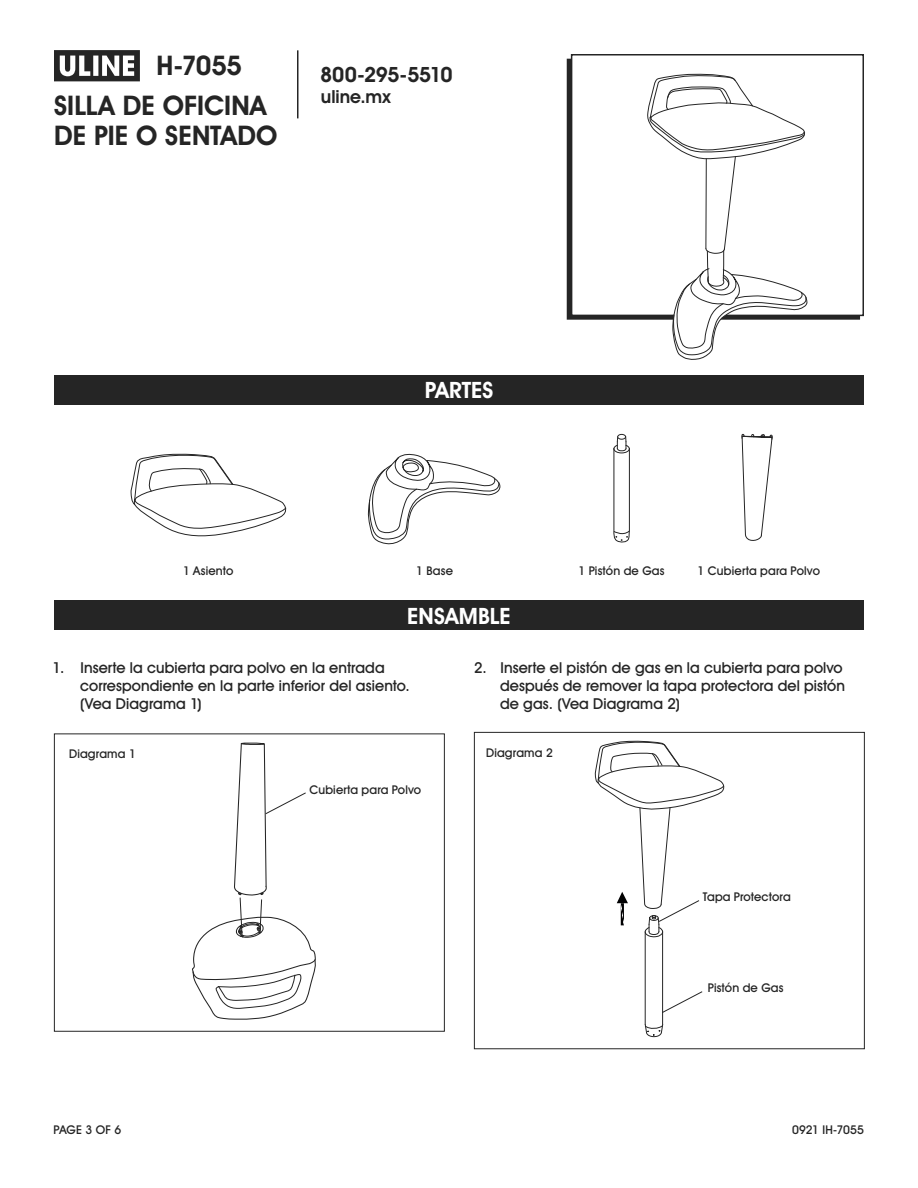
<style>
.page{position:relative;width:918px;height:1188px;background:#fff}
.page>*{position:absolute;margin:0;border:0;box-sizing:border-box;transform-origin:0 0}
.t1{font:700 27px/30px "Uline Two Knine";letter-spacing:.005em;color:#252525}
.Heading_Bar{font:700 22.5px "Uline Two Knine";letter-spacing:.005em;color:#fff}
.t2{font:700 21px "Uline Two Knine";letter-spacing:-.02em;color:#252525}
.t3{font:700 18px "Uline Two Knine";color:#252525}
.t4{font:15px/18px "Uline Two Knine";letter-spacing:.005em;color:#252525}
.PARTS{font:12px "Uline Two Knine";letter-spacing:.015em;color:#252525}
</style>
<div class="page">
<hr style="left:297px;top:50px;width:1px;height:68px;background:#252525">
<svg style="left:54px;top:50px;width:86px;height:31px"></svg>
<svg style="left:131px;top:453px;width:156px;height:84px"></svg>
<svg style="left:741px;top:433px;width:32px;height:108px"></svg>
<div style="left:618px;top:434px;width:8px;height:5px;background:#7f7f7f;border-radius:50%"></div>
<div style="left:617px;top:434px;width:9px;height:6px;border:1px solid #252525;border-radius:50%"></div>
<svg style="left:613px;top:436px;width:17px;height:107px"></svg>
<svg style="left:367px;top:453px;width:134px;height:92px"></svg>
<div style="left:571px;top:54px;width:293px;height:262px;border:2px solid #252525"></div>
<svg style="left:647px;top:74px;width:161px;height:286px"></svg>
<div style="left:54px;top:375px;width:810px;height:30px;background:#252525"></div>
<div style="left:54px;top:600px;width:810px;height:30px;background:#252525"></div>
<hr style="left:662px;top:932px;width:1px;height:92px;background:#252525">
<hr style="left:645px;top:932px;width:1px;height:92px;background:#252525">
<svg style="left:644px;top:1023px;width:20px;height:15px"></svg>
<div style="left:474px;top:732px;width:391px;height:317px;border:1px solid #252525"></div>
<div style="left:54px;top:734px;width:391px;height:298px;border:1px solid #252525"></div>
<svg style="left:192px;top:742px;width:124px;height:278px"></svg>
<svg style="left:662px;top:991px;width:41px;height:23px"></svg>
<svg style="left:594px;top:740px;width:131px;height:203px"></svg>
<h1 class="t1" style="left:157px;top:50px;width:87px">H-7055</h1>
<h1 class="t1" style="left:54px;top:90px;width:225px">SILLA DE OFICINA<br>DE PIE O SENTADO</h1>
<h3 class="t2" style="left:320px;top:62px;width:134px">800-295-5510</h3>
<p class="t3" style="left:321px;top:86px;width:71px">uline.mx</p>
<h1 class="Heading_Bar" style="left:425px;top:377px;width:70px">PARTES</h1>
<p class="PARTS" style="left:183px;top:563px;width:52px">1 Asiento</p>
<p class="PARTS" style="left:416px;top:563px;width:38px">1 Base</p>
<p class="PARTS" style="left:578px;top:563px;width:88px">1 Pistón de Gas</p>
<p class="PARTS" style="left:698px;top:563px;width:124px">1 Cubierta para Polvo</p>
<h1 class="Heading_Bar" style="left:407px;top:602px;width:105px">ENSAMBLE</h1>
<p class="t4" style="left:80px;top:659px;width:331px;text-indent:-27px">1. Inserte la cubierta para polvo en la entrada correspondiente en la parte inferior del asiento. (Vea Diagrama 1)</p>
<p class="t4" style="left:500px;top:659px;width:347px;text-indent:-26px">2. Inserte el pistón de gas en la cubierta para polvo después de remover la tapa protectora del pistón de gas. (Vea Diagrama 2)</p>
<p class="PARTS" style="left:69px;top:747px;width:68px">Diagrama 1</p>
<p class="PARTS" style="left:486px;top:745px;width:68px">Diagrama 2</p>
<p class="PARTS" style="left:309px;top:782px;width:113px">Cubierta para Polvo</p>
<p class="PARTS" style="left:703px;top:890px;width:90px">Tapa Protectora</p>
<p class="PARTS" style="left:708px;top:981px;width:77px">Pistón de Gas</p>
<p class="PARTS" style="left:54px;top:1122px;width:69px">PAGE 3 OF 6</p>
<p class="PARTS" style="left:792px;top:1122px;width:73px">0921 IH-7055</p>
</div>
